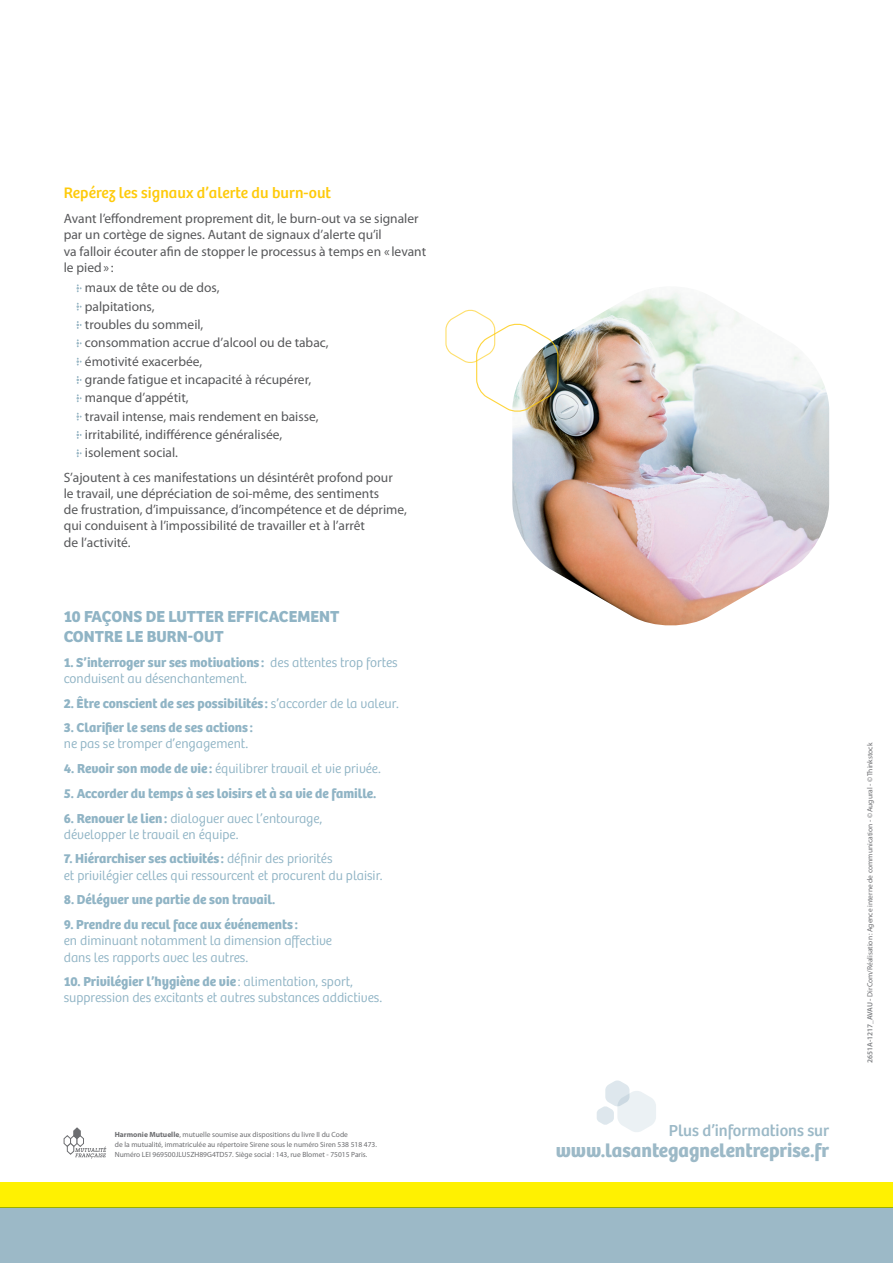
<style>
.page{position:relative;width:893px;height:1263px;background:#fff}
.page>*{position:absolute;margin:0;border:0;box-sizing:border-box;transform-origin:0 0}
.t1{font:700 19.5px "Bree";color:#9cb9c7}
.t2{font:700 16.5px/19.8px "Bree";color:#90b4c5}
.t3{font:16.5px "Bree";color:#9cb9c7}
.t4{font:15.75px "Bree";letter-spacing:.005em;color:#feca0a}
.t5{font:13.5px/18.3px "Myriad Pro";color:#57585a}
.t6{font:300 13.5px/16.2px "Bree";color:#90b4c5}
.t7{font:700 13.5px "Bree";color:#90b4c5}
.t8{font:7.5px/9.6px "Myriad Pro";color:#6c6d70}
.s1{font-weight:700}
.s2{font-weight:300}
.s3{font-weight:600;color:#808285}
</style>
<div class="page">
<div style="left:0;top:1208px;width:893px;height:55px;background:#9cb9c7"></div>
<div style="left:0;top:1182px;width:893px;height:26px;background:#fff101"></div>
<svg style="left:597px;top:1080px;width:59px;height:52px"></svg>
<svg style="left:64px;top:1127px;width:42px;height:32px"></svg>
<svg style="left:77px;top:284px;width:5px;height:8px"></svg>
<svg style="left:77px;top:303px;width:5px;height:8px"></svg>
<svg style="left:77px;top:321px;width:5px;height:8px"></svg>
<svg style="left:77px;top:339px;width:5px;height:8px"></svg>
<svg style="left:77px;top:358px;width:5px;height:8px"></svg>
<svg style="left:77px;top:376px;width:5px;height:8px"></svg>
<svg style="left:77px;top:394px;width:5px;height:8px"></svg>
<svg style="left:77px;top:413px;width:5px;height:7px"></svg>
<svg style="left:77px;top:431px;width:5px;height:8px"></svg>
<svg style="left:77px;top:449px;width:5px;height:8px"></svg>
<img style="left:512px;top:292px;width:317px;height:334px">
<svg style="left:445px;top:308px;width:114px;height:105px"></svg>
<p class="t4" style="left:64px;top:184px;width:269px">Repérez les signaux d’alerte du burn-out</p>
<p class="t5" style="left:64px;top:210px;width:364px;line-height:16.2px">Avant l’effondrement proprement dit, le burn-out va se signaler par un cortège de signes. Autant de signaux d’alerte qu’il<br>va falloir écouter afin de stopper le processus à temps en « levant le pied»:</p>
<p class="t5" style="left:85px;top:278px;width:245px">maux de tête ou de dos,<br>palpitations,<br>troubles du sommeil,<br>consommation accrue d’alcool ou de tabac, émotivité exacerbée,<br>grande fatigue et incapacité à récupérer, manque d’appétit,<br>travail intense, mais rendement en baisse, irritabilité, indifférence généralisée, isolement social.</p>
<p class="t5" style="left:64px;top:469px;width:345px;line-height:16.2px">S’ajoutent à ces manifestations un désintérêt profond pour<br>le travail, une dépréciation de soi-même, des sentiments<br>de frustration, d’impuissance, d’incompétence et de déprime, qui conduisent à l’impossibilité de travailler et à l’arrêt<br>de l’activité.</p>
<p class="t2" style="left:64px;top:607px;width:277px">10 FAÇONS DE LUTTER EFFICACEMENT<br>CONTRE LE BURN-OUT</p>
<p class="t6" style="left:64px;top:654px;width:335px"><span class="s1">1. S’interroger sur ses motivations:</span> des attentes trop fortes conduisent au désenchantement.</p>
<p class="t7" style="left:64px;top:695px;width:336px">2. Être conscient de ses possibilités: <span class="s2">s’accorder de la valeur.</span></p>
<p class="t7" style="left:64px;top:719px;width:191px">3. Clarifier le sens de ses actions :</p>
<p class="t6" style="left:64px;top:736px;width:186px">ne pas se tromper d’engagement.</p>
<p class="t6" style="left:64px;top:761px;width:319px"><span class="s1">4. Revoir son mode de vie :</span> équilibrer travail et vie privée.</p>
<p class="t7" style="left:64px;top:785px;width:314px">5. Accorder du temps à ses loisirs et à sa vie de famille.</p>
<p class="t6" style="left:64px;top:810px;width:260px"><span class="s1">6. Renouer le lien:</span> dialoguer avec l’entourage, développer le travail en équipe.</p>
<p class="t6" style="left:64px;top:851px;width:320px"><span class="s1">7. Hiérarchiser ses activités:</span> définir des priorités<br>et privilégier celles qui ressourcent et procurent du plaisir.</p>
<p class="t7" style="left:64px;top:891px;width:213px">8. Déléguer une partie de son travail.</p>
<p class="t7" style="left:64px;top:916px;width:236px">9. Prendre du recul face aux événements :</p>
<p class="t6" style="left:64px;top:933px;width:270px">en diminuant notamment la dimension affective dans les rapports avec les autres.</p>
<p class="t6" style="left:64px;top:974px;width:320px"><span class="s1">10. Privilégier l’hygiène de vie</span> : alimentation, sport, suppression des excitants et autres substances addictives.</p>
<p class="t8" style="left:115px;top:1130px;width:264px"><span class="s1">Harmonie Mutuelle</span>, mutuelle soumise aux dispositions du livre II du Code<br>de la mutualité, immatriculée au répertoire Sirene sous le numéro Siren 538 518 473.<br>Numéro LEI 969500JLU5ZH89G4TD57. Siège social : 143, rue Blomet - 75015 Paris.</p>
<p class="t3" style="left:669px;top:1120px;width:162px">Plus d’informations sur</p>
<h1 class="t1" style="left:556px;top:1138px;width:275px">www.lasantegagnelentreprise.fr</h1>
<p class="t8" style="left:865px;top:1063px;width:322px;rotate:-90deg"><span class="s3">2651A-1217_AVAU -</span> DirCom/Réalisation: Agence interne de communication - ©Augural - ©Thinkstock</p>
</div>
